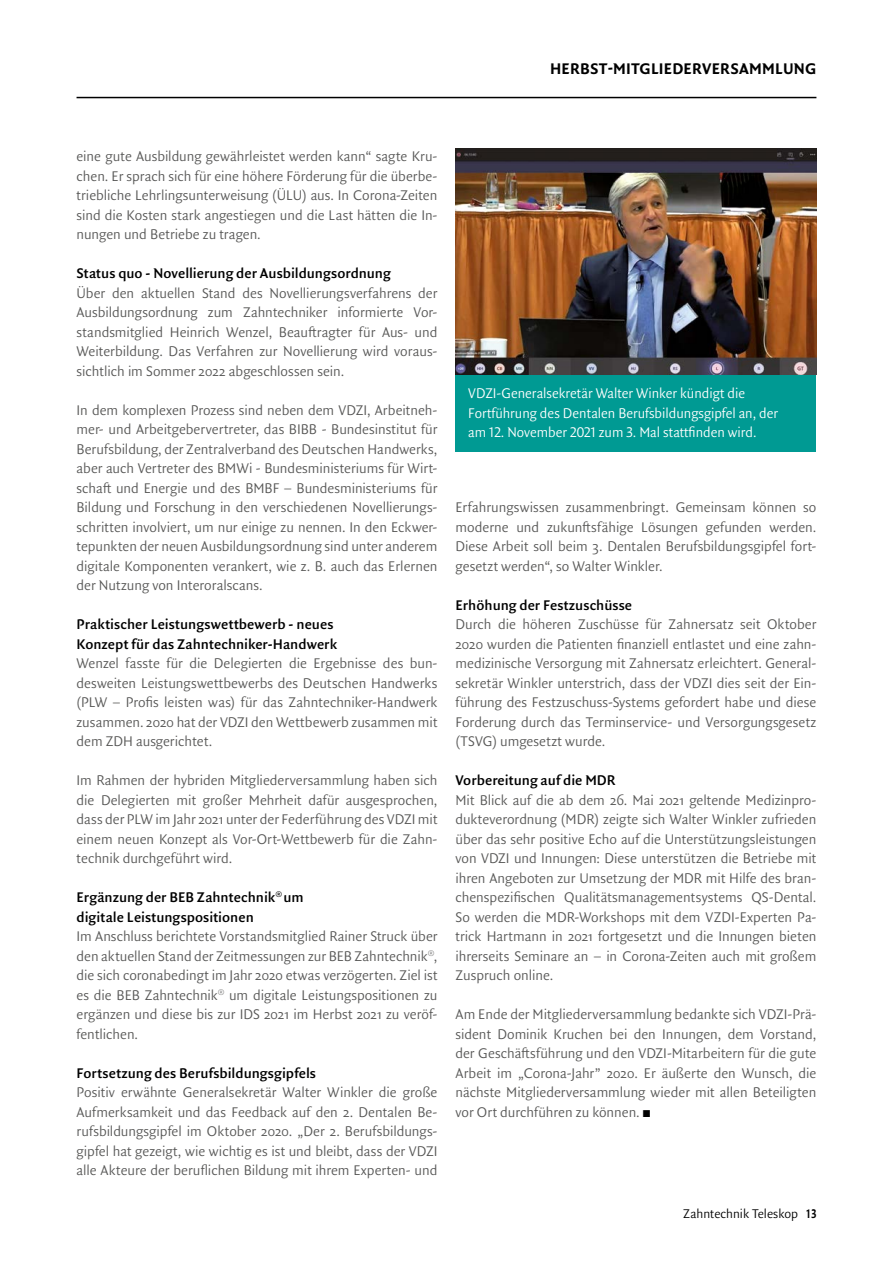
<style>
.page{position:relative;width:893px;height:1263px;background:#fff}
.page>*{position:absolute;margin:0;border:0;box-sizing:border-box;transform-origin:0 0}
.t1{font:16.5px "Quadraat Sans OT Bld";letter-spacing:.01em;color:#000}
.t2{font:300 15px/19.5px "Quadraat Sans OT";color:#575756;text-align:justify}
.t3{font:600 15px/19.5px "Quadraat Sans OT";letter-spacing:.005em;color:#000}
.t4{font:300 15px/19.5px "Quadraat Sans OT";color:#fff}
.t5{font:300 13.5px "Quadraat Sans OT";color:#000}
.s1{color:#000}
.s2{font-family:"Quadraat Sans OT Bld";font-weight:400}
</style>
<div class="page">
<hr style="left:77px;top:97px;width:739px;height:1px;background:#000">
<div style="left:455px;top:374px;width:361px;height:77px;background:#009a93"></div>
<img style="left:455px;top:149px;width:361px;height:225px">
<p class="t1" style="left:550px;top:57px;width:268px">HERBST-MITGLIEDERVERSAMMLUNG</p>
<p class="t2" style="left:77px;top:147px;width:362px">eine gute Ausbildung gewährleistet werden kann“ sagte Kru&shy;chen. Er sprach sich für eine höhere Förderung für die überbe&shy;triebliche Lehrlingsunterweisung (ÜLU) aus. In Corona-Zeiten sind die Kosten stark angestiegen und die Last hätten die In&shy;nungen und Betriebe zu tragen.</p>
<p class="t3" style="left:77px;top:263px;width:316px">Status quo - Novellierung der Ausbildungsordnung</p>
<p class="t2" style="left:77px;top:283px;width:362px">Über den aktuellen Stand des Novellierungsverfahrens der Ausbildungsordnung zum Zahntechniker informierte Vor&shy;standsmitglied Heinrich Wenzel, Beauftragter für Aus- und Weiterbildung. Das Verfahren zur Novellierung wird voraus&shy;sichtlich im Sommer 2022 abgeschlossen sein.</p>
<p class="t2" style="left:77px;top:400px;width:362px">In dem komplexen Prozess sind neben dem VDZI, Arbeitneh&shy;mer- und Arbeitgebervertreter, das BIBB - Bundesinstitut für Berufsbildung, der Zentralverband des Deutschen Handwerks, aber auch Vertreter des BMWi - Bundesministeriums für Wirt&shy;schaft und Energie und des BMBF – Bundesministeriums für Bildung und Forschung in den verschiedenen Novellierungs&shy;schritten involviert, um nur einige zu nennen. In den Eckwer&shy;tepunkten der neuen Ausbildungsordnung sind unter anderem digitale Komponenten verankert, wie z. B. auch das Erlernen der Nutzung von Interoralscans.</p>
<p class="t3" style="left:77px;top:614px;width:262px">Praktischer Leistungswettbewerb - neues<br>Konzept für das Zahntechniker-Handwerk</p>
<p class="t2" style="left:77px;top:654px;width:362px">Wenzel fasste für die Delegierten die Ergebnisse des bun&shy;desweiten Leistungswettbewerbs des Deutschen Handwerks (PLW – Profis leisten was) für das Zahntechniker-Handwerk zusammen. 2020 hat der VDZI den Wettbewerb zusammen mit dem ZDH ausgerichtet.</p>
<p class="t2" style="left:77px;top:771px;width:362px">Im Rahmen der hybriden Mitgliederversammlung haben sich die Delegierten mit großer Mehrheit dafür ausgesprochen, dass der PLW im Jahr 2021 unter der Federführung des VDZI mit einem neuen Konzept als Vor-Ort-Wettbewerb für die Zahn&shy;technik durchgeführt wird.</p>
<p class="t3" style="left:77px;top:887px;width:229px">Ergänzung der BEB Zahntechnik<sup>®</sup> um digitale Leistungspositionen</p>
<p class="t2" style="left:77px;top:927px;width:362px">Im Anschluss berichtete Vorstandsmitglied Rainer Struck über den aktuellen Stand der Zeitmessungen zur BEB Zahntechnik<sup>®</sup>, die sich coronabedingt im Jahr 2020 etwas verzögerten. Ziel ist es die BEB Zahntechnik<sup>®</sup> um digitale Leistungspositionen zu ergänzen und diese bis zur IDS 2021 im Herbst 2021 zu veröf&shy;fentlichen.</p>
<p class="t3" style="left:77px;top:1063px;width:241px">Fortsetzung des Berufsbildungsgipfels</p>
<p class="t2" style="left:77px;top:1083px;width:362px">Positiv erwähnte Generalsekretär Walter Winkler die große Aufmerksamkeit und das Feedback auf den 2. Dentalen Be&shy;rufsbildungsgipfel im Oktober 2020. „Der 2. Berufsbildungs&shy;gipfel hat gezeigt, wie wichtig es ist und bleibt, dass der VDZI alle Akteure der beruflichen Bildung mit ihrem Experten- und</p>
<p class="t4" style="left:468px;top:384px;width:311px">VDZI-Generalsekretär Walter Winker kündigt die<br>Fortführung des Dentalen Berufsbildungsgipfel an, der am 12. November 2021 zum 3. Mal stattfinden wird.</p>
<p class="t2" style="left:455px;top:498px;width:362px">Erfahrungswissen zusammenbringt. Gemeinsam können so moderne und zukunftsfähige Lösungen gefunden werden.<br>Diese Arbeit soll beim 3. Dentalen Berufsbildungsgipfel fort&shy;gesetzt werden“, so Walter Winkler.</p>
<p class="t3" style="left:455px;top:595px;width:178px">Erhöhung der Festzuschüsse</p>
<p class="t2" style="left:455px;top:615px;width:362px">Durch die höheren Zuschüsse für Zahnersatz seit Oktober 2020 wurden die Patienten finanziell entlastet und eine zahn&shy;medizinische Versorgung mit Zahnersatz erleichtert. General&shy;sekretär Winkler unterstrich, dass der VDZI dies seit der Ein&shy;führung des Festzuschuss-Systems gefordert habe und diese Forderung durch das Terminservice- und Versorgungsgesetz (TSVG) umgesetzt wurde.</p>
<p class="t3" style="left:455px;top:770px;width:162px">Vorbereitung auf die MDR</p>
<p class="t2" style="left:455px;top:790px;width:362px">Mit Blick auf die ab dem 26. Mai 2021 geltende Medizinpro&shy;dukteverordnung (MDR) zeigte sich Walter Winkler zufrieden über das sehr positive Echo auf die Unterstützungsleistungen von VDZI und Innungen: Diese unterstützen die Betriebe mit ihren Angeboten zur Umsetzung der MDR mit Hilfe des bran&shy;chenspezifischen Qualitätsmanagementsystems QS-Dental.<br>So werden die MDR-Workshops mit dem VZDI-Experten Pa&shy;trick Hartmann in 2021 fortgesetzt und die Innungen bieten ihrerseits Seminare an – in Corona-Zeiten auch mit großem Zuspruch online.</p>
<p class="t2" style="left:455px;top:1005px;width:362px">Am Ende der Mitgliederversammlung bedankte sich VDZI-Prä&shy;sident Dominik Kruchen bei den Innungen, dem Vorstand, der Geschäftsführung und den VDZI-Mitarbeitern für die gute Arbeit im „Corona-Jahr” 2020. Er äußerte den Wunsch, die nächste Mitgliederversammlung wieder mit allen Beteiligten vor Ort durchführen zu können. <span class="s1">◼</span></p>
<p class="t5" style="left:683px;top:1204px;width:135px">Zahntechnik Teleskop <span class="s2">13</span></p>
</div>
